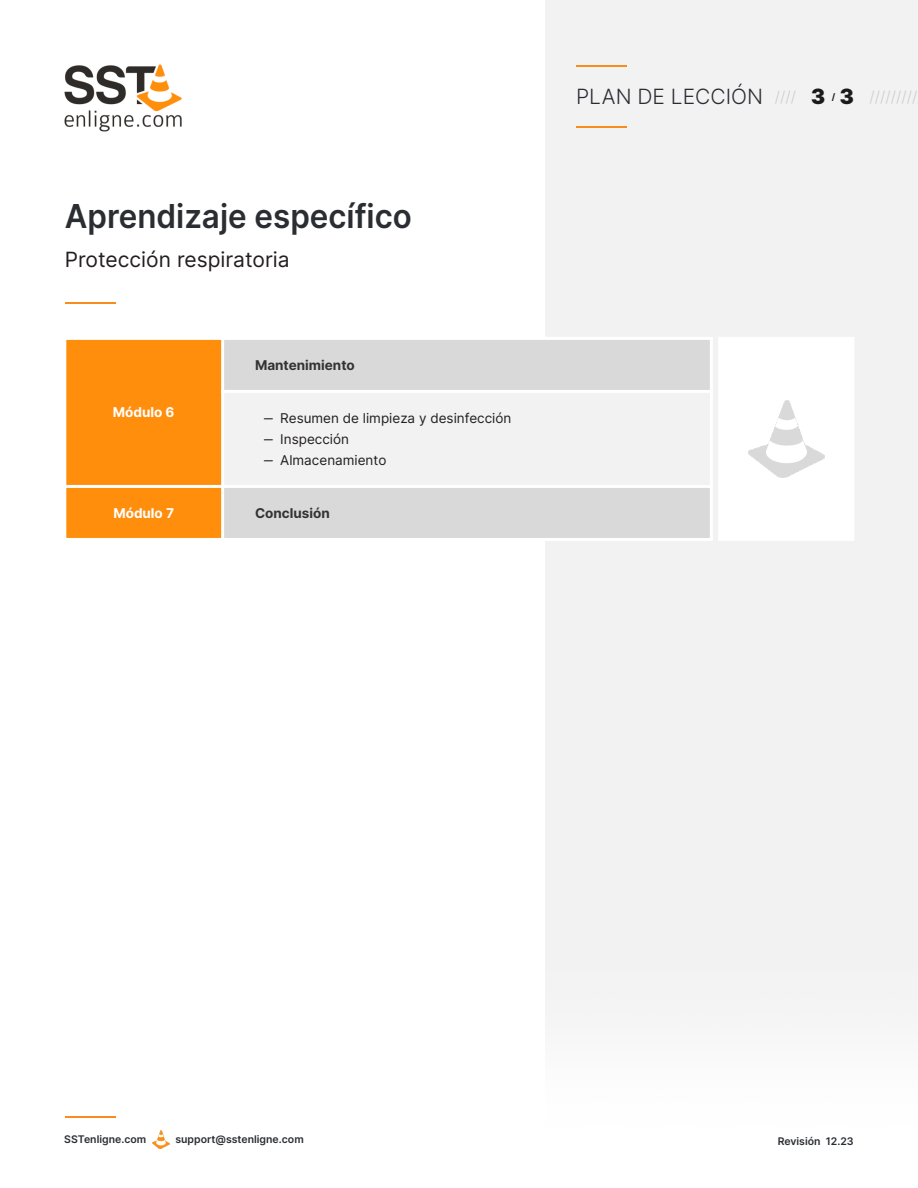
<style>
.page{position:relative;width:918px;height:1188px;background:#fff}
.page>*{position:absolute;margin:0;border:0;box-sizing:border-box;transform-origin:0 0}
.t1{font:600 33px "Inter";color:#2a2d32;scale:.95 1}
.t2{font:21px "Inter";color:#231f20}
.t3{font:300 21px "Inter";color:#2a2d32}
.t4{font:300 15px "Inter";color:#ccc}
.t5{font:13.5px/21px "Inter";color:#231f20}
.t6{font:700 13.5px "Inter";color:#333}
.t7{font:700 13.5px "Inter";color:#fff}
.t8{font:600 10.5px "Inter";color:#2a2d32}
.t9{font:700 9px "Inter";color:#1a1a1a}
.s1{font-size:15px;color:#ccc}
.s2{font-weight:900;color:#1a1a1a}
.s3{font-weight:900;font-size:21px;color:#1a1a1a}
</style>
<div class="page">
<div style="left:545px;top:0;width:373px;height:1016px;background:#f2f2f2"></div>
<hr style="left:576px;top:65px;width:50px;height:1px;background:#f78d1e">
<hr style="left:576px;top:126px;width:50px;height:1px;background:#f78d1e">
<img style="left:64px;top:64px;width:118px;height:68px">
<hr style="left:65px;top:1116px;width:50px;height:1px;background:#f78d1e">
<img style="left:152px;top:1131px;width:18px;height:17px">
<div style="left:718px;top:337px;width:136px;height:204px;background:#fff"></div>
<hr style="left:65px;top:302px;width:50px;height:2px;background:#f78d1e">
<div style="left:65px;top:338px;width:158px;height:201px;background:#ff8e0c"></div>
<div style="left:224px;top:340px;width:486px;height:198px;background:#d9d9d9"></div>
<div style="left:223px;top:391px;width:488px;height:95px;background:#f2f2f2"></div>
<hr style="left:63px;top:338px;width:3px;height:201px;background:#fff">
<hr style="left:221px;top:338px;width:3px;height:201px;background:#fff">
<hr style="left:710px;top:338px;width:3px;height:201px;background:#fff">
<hr style="left:65px;top:337px;width:646px;height:3px;background:#fff">
<hr style="left:223px;top:390px;width:488px;height:3px;background:#fff">
<hr style="left:65px;top:485px;width:646px;height:3px;background:#fff">
<hr style="left:65px;top:538px;width:646px;height:3px;background:#fff">
<img style="left:748px;top:400px;width:76px;height:78px">
<h1 class="t1" style="left:65px;top:196px;width:367px">Aprendizaje específico</h1>
<h2 class="t2" style="left:65px;top:247px;width:227px">Protección respiratoria</h2>
<p class="t7" style="left:113px;top:404px;width:63px">Módulo 6</p>
<p class="t6" style="left:255px;top:357px;width:101px">Mantenimiento</p>
<p class="t5" style="left:264px;top:407px;width:249px">‒ Resumen de limpieza y desinfección ‒ Inspección<br>‒ Almacenamiento</p>
<p class="t7" style="left:113px;top:505px;width:62px">Módulo 7</p>
<p class="t6" style="left:255px;top:505px;width:76px">Conclusión</p>
<h2 class="t3" style="left:576px;top:84px;width:251px">PLAN DE LECCIÓN <span class="s1">////</span> <span class="s2">3</span></h2>
<p class="t9" style="left:832px;top:91px;width:5px">/</p>
<p class="t4" style="left:840px;top:88px;width:79px"><span class="s3">3</span> /////////</p>
<p class="t8" style="left:64px;top:1132px;width:83px">SSTenligne.com</p>
<p class="t8" style="left:175px;top:1132px;width:130px">support@sstenligne.com</p>
<p class="t8" style="left:778px;top:1135px;width:78px">Revisión 12.23</p>
</div>
